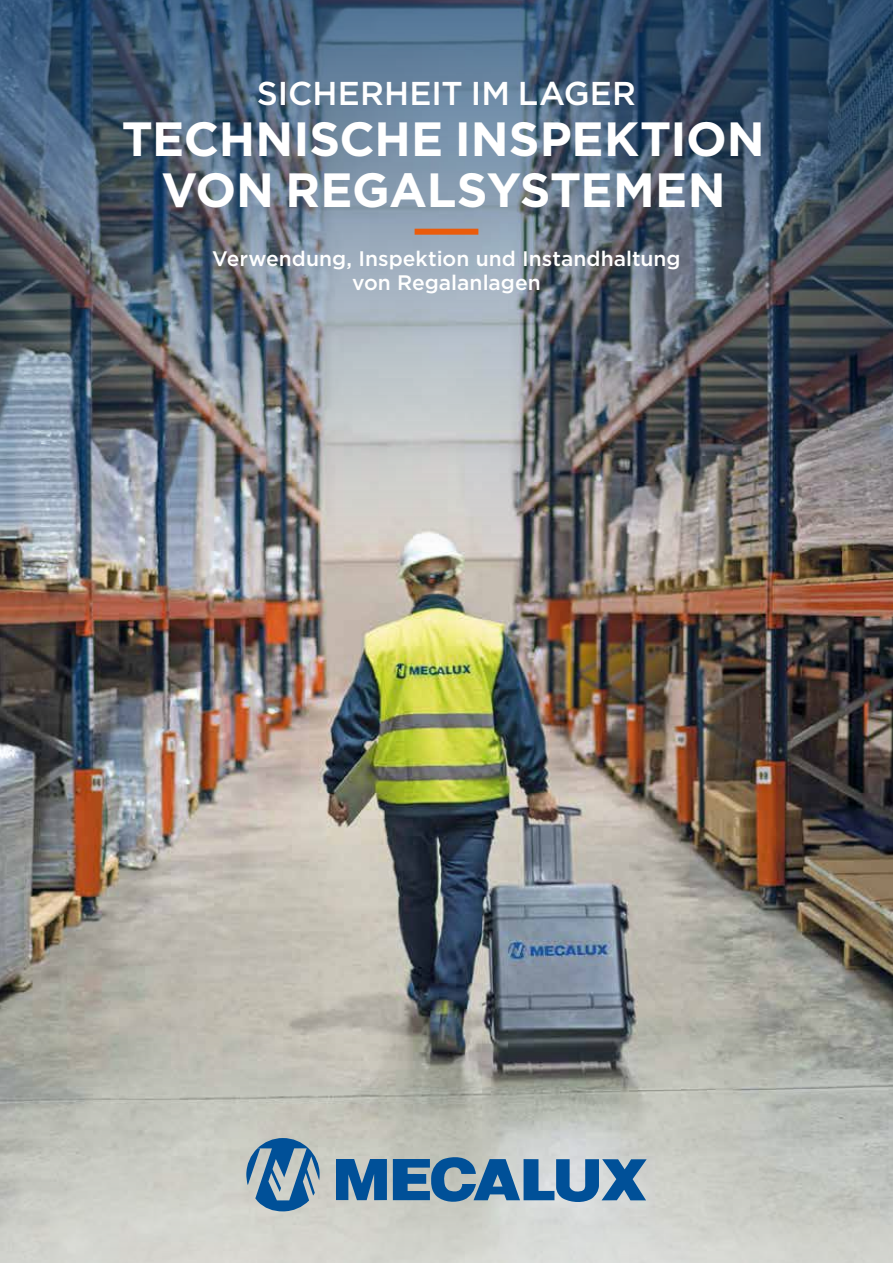
<style>
.page{position:relative;width:893px;height:1263px;background:#fff}
.page>*{position:absolute;margin:0;border:0;box-sizing:border-box;transform-origin:0 0}
.t1{font:700 48px/51px "Gotham";letter-spacing:-.005em;color:#fff;text-align:center}
.t2{font:500 33px "Gotham";letter-spacing:.005em;color:#fff}
.t3{font:500 21px/24px "Gotham";color:#fff;text-align:center}
</style>
<div class="page">
<img style="left:0;top:550px;width:893px;height:472px">
<svg style="left:0;top:1022px;width:893px;height:241px;background:#bcbdb6"></svg>
<img style="left:0;top:0;width:893px;height:550px">
<div style="left:415px;top:229px;width:63px;height:6px;background:#ea5b0b"></div>
<svg style="left:246px;top:1138px;width:74px;height:73px;background:#6f93af"></svg>
<svg style="left:336px;top:1159px;width:51px;height:41px;background:#2767a0"></svg>
<svg style="left:393px;top:1156px;width:254px;height:47px;background:#5d8aaf"></svg>
<h2 class="t2" style="left:257px;top:72px;width:381px">SICHERHEIT IM LAGER</h2>
<h1 class="t1" style="left:122px;top:113px;width:645px">TECHNISCHE INSPEKTION<br>VON REGALSYSTEMEN</h1>
<p class="t3" style="left:212px;top:246px;width:470px">Verwendung, Inspektion und Instandhaltung von Regalanlagen</p>
</div>
